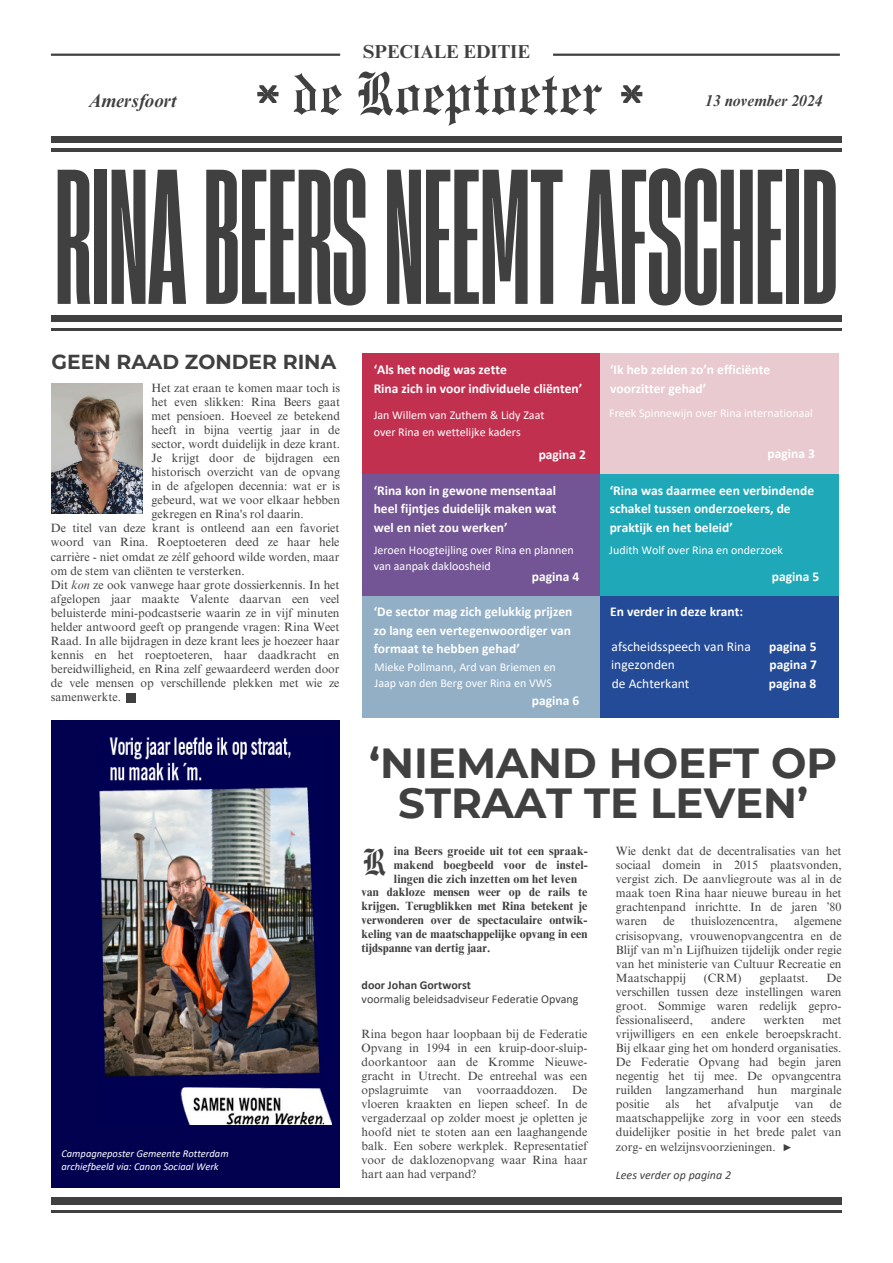
<style>
.page{position:relative;width:893px;height:1263px;background:#fff}
.page>*{position:absolute;margin:0;border:0;box-sizing:border-box;transform-origin:0 0}
.t1{font:700 180.38px "Heading Now 16";color:#404040}
.t2{font:60px "Engravers Old English BT";color:#404040}
.t3{font:700 42px/39.4px "Montserrat";color:#404040;text-align:center}
.t4{font:37.5px "Engravers Old English BT";color:#404040}
.t5{font:700 20.25px "Montserrat";color:#404040}
.t6{font:700 18.75px "Times NRMT Pro";color:#404040}
.t7{font:italic 700 18.75px "Times NRMT Pro";color:#404040}
.t8{font:italic 700 15.75px "Times NRMT Pro";color:#404040}
.t9{font:700 13.5px/18.6px "Calibri";color:#fff}
.t10{font:13.5px "Calibri";color:#fff}
.t11{font:12px/14.1px "Times NRMT Pro";color:#404040;text-align:justify}
.t12{font:700 12px/14.1px "Times NRMT Pro";letter-spacing:.015em;color:#404040}
.t13{font:12px/16.4px "Calibri";color:#fff}
.t14{font:12px "Calibri";color:#404040}
.t15{font:italic 12px "Calibri";color:#404040}
.t16{font:700 12px "Calibri";color:#404040}
.t17{font:italic 10.5px/12.4px "Calibri";color:#fff}
.s1{font-style:italic}
.s2{font-family:"Liberation Serif"}
</style>
<div class="page">
<div style="left:52px;top:136px;width:789px;height:7px;background:#404040"></div>
<hr style="left:52px;top:149px;width:789px;height:2px;background:#404040">
<div style="left:52px;top:316px;width:789px;height:6px;background:#404040"></div>
<hr style="left:52px;top:328px;width:789px;height:3px;background:#404040">
<div style="left:52px;top:1198px;width:789px;height:6px;background:#404040"></div>
<hr style="left:52px;top:1210px;width:789px;height:3px;background:#404040">
<hr style="left:51px;top:54px;width:289px;height:2px;background:#404040">
<hr style="left:553px;top:54px;width:287px;height:2px;background:#404040">
<svg style="left:257px;top:85px;width:21px;height:18px"></svg>
<svg style="left:621px;top:85px;width:21px;height:18px"></svg>
<div style="left:361px;top:353px;width:239px;height:121px;background:#c23050"></div>
<div style="left:600px;top:353px;width:239px;height:121px;background:#e8cad0"></div>
<div style="left:361px;top:474px;width:239px;height:122px;background:#735494"></div>
<div style="left:600px;top:474px;width:239px;height:122px;background:#1ea8b8"></div>
<div style="left:361px;top:596px;width:239px;height:121px;background:#92afc6"></div>
<div style="left:600px;top:596px;width:239px;height:121px;background:#244b98"></div>
<div style="left:52px;top:720px;width:288px;height:468px;background:#010150"></div>
<img style="left:99px;top:737px;width:232px;height:387px">
<img style="left:52px;top:384px;width:91px;height:130px">
<div style="left:126px;top:693px;width:9px;height:9px;background:#404040"></div>
<h3 class="t7" style="left:88px;top:89px;width:91px">Amersfoort</h3>
<h3 class="t6" style="left:363px;top:40px;width:168px">SPECIALE EDITIE</h3>
<h2 class="t2" style="left:292px;top:58px;width:311px">de Roeptoeter</h2>
<h3 class="t8" style="left:705px;top:91px;width:119px">13 november 2024</h3>
<h1 class="t1" style="left:55px;top:115px;width:784px">RINA BEERS NEEMT AFSCHEID</h1>
<h3 class="t5" style="left:52px;top:348px;width:286px">GEEN RAAD ZONDER RINA</h3>
<p class="t11" style="left:152px;top:381px;width:190px">Het zat eraan te komen maar toch is het even slikken: Rina Beers gaat met pensioen. Hoeveel ze betekend heeft in bijna veertig jaar in de sector, wordt duidelijk in deze krant.<br>Je krijgt door de bijdragen een historisch overzicht van de opvang in de afgelopen decennia: wat er is gebeurd, wat we voor elkaar hebben gekregen en Rina's rol daarin.</p>
<p class="t11" style="left:51px;top:522px;width:290px;text-align:left">De titel van deze krant is ontleend aan een favoriet woord van Rina. Roeptoeteren deed ze haar hele carrière - niet omdat ze zélf gehoord wilde worden, maar om de stem van cliënten te versterken.<br>Dit <span class="s1">kon</span> ze ook vanwege haar grote dossierkennis. In het afgelopen jaar maakte Valente daarvan een veel beluisterde mini-podcastserie waarin ze in vijf minuten helder antwoord geeft op prangende vragen: Rina Weet Raad. In alle bijdragen in deze krant lees je hoezeer haar kennis en het roeptoeteren, haar daadkracht en bereidwilligheid, en Rina zelf gewaardeerd werden door de vele mensen op verschillende plekken met wie ze samenwerkte.</p>
<p class="t17" style="left:61px;top:1147px;width:169px">Campagneposter Gemeente Rotterdam archiefbeeld via: Canon Sociaal Werk</p>
<p class="t9" style="left:374px;top:360px;width:210px">‘Als het nodig was zette<br>Rina zich in voor individuele cliënten’</p>
<p class="t13" style="left:374px;top:407px;width:172px">Jan Willem van Zuthem &amp; Lidy Zaat over Rina en wettelijke kaders</p>
<p class="t9" style="left:538px;top:445px;width:49px">pagina 2</p>
<p class="t9" style="left:374px;top:481px;width:184px;text-align:justify">‘Rina kon in gewone mensentaal heel fijntjes duidelijk maken wat wel en niet zou werken’</p>
<p class="t13" style="left:374px;top:541px;width:202px">Jeroen Hoogteijling over Rina en plannen van aanpak dakloosheid</p>
<p class="t9" style="left:532px;top:567px;width:49px">pagina 4</p>
<p class="t9" style="left:374px;top:602px;width:200px;text-align:justify">‘De sector mag zich gelukkig prijzen zo lang een vertegenwoordiger van formaat te hebben gehad’</p>
<p class="t13" style="left:374px;top:659px;width:183px">Mieke Pollmann, Ard van Briemen en<br>Jaap van den Berg over Rina en VWS</p>
<p class="t9" style="left:532px;top:691px;width:49px">pagina 6</p>
<p class="t9" style="left:610px;top:360px;width:162px">‘Ik heb zelden zo’n efficiënte voorzitter gehad’</p>
<p class="t13" style="left:609px;top:404px;width:205px">Freek Spinnewijn over Rina internationaal</p>
<p class="t9" style="left:767px;top:444px;width:49px">pagina 3</p>
<p class="t9" style="left:609px;top:481px;width:206px">‘Rina was daarmee een verbindende schakel tussen onderzoekers, de praktijk en het beleid’</p>
<p class="t13" style="left:609px;top:541px;width:175px">Judith Wolf over Rina en onderzoek</p>
<p class="t9" style="left:772px;top:567px;width:49px">pagina 5</p>
<p class="t9" style="left:610px;top:602px;width:135px">En verder in deze krant:</p>
<p class="t10" style="left:611px;top:637px;width:141px">afscheidsspeech van Rina</p>
<p class="t9" style="left:769px;top:636px;width:49px">pagina 5</p>
<p class="t10" style="left:611px;top:655px;width:65px">ingezonden</p>
<p class="t9" style="left:769px;top:655px;width:49px">pagina 7</p>
<p class="t10" style="left:612px;top:674px;width:79px">de Achterkant</p>
<p class="t9" style="left:769px;top:674px;width:49px">pagina 8</p>
<h3 class="t3" style="left:369px;top:742px;width:470px">‘NIEMAND HOEFT OP<br>STRAAT TE LEVEN’</h3>
<p class="t12" style="left:394px;top:844px;width:195px">ina Beers groeide uit tot een spraak&shy;makend boegbeeld voor de instel-</p>
<h3 class="t4" style="left:362px;top:840px;width:25px">R</h3>
<p class="t12" style="left:394px;top:872px;width:185px">lingen die zich inzetten om het leven</p>
<p class="t12" style="left:361px;top:885px;width:227px;text-align:justify">van dakloze mensen weer op de rails te krijgen. Terugblikken met Rina betekent je verwonderen over de spectaculaire ontwik&shy;keling van de maatschappelijke opvang in een tijdspanne van dertig jaar.</p>
<p class="t16" style="left:361px;top:976px;width:111px">door Johan Gortworst</p>
<p class="t14" style="left:361px;top:990px;width:218px">voormalig beleidsadviseur Federatie Opvang</p>
<p class="t11" style="left:361px;top:1027px;width:227px">Rina begon haar loopbaan bij de Federatie Opvang in 1994 in een kruip-door-sluip&shy;doorkantoor aan de Kromme Nieuwe&shy;gracht in Utrecht. De entreehal was een opslagruimte van voorraaddozen. De vloeren kraakten en liepen scheef. In de vergaderzaal op zolder moest je opletten je hoofd niet te stoten aan een laaghangende balk. Een sobere werkplek. Representatief voor de daklozenopvang waar Rina haar hart aan had verpand?</p>
<p class="t11" style="left:616px;top:845px;width:227px">Wie denkt dat de decentralisaties van het sociaal domein in 2015 plaatsvonden, vergist zich. De aanvliegroute was al in de maak toen Rina haar nieuwe bureau in het grachtenpand inrichtte. In de jaren ’80 waren</p>
<p class="t11" style="left:663px;top:915px;width:13px">de</p>
<p class="t11" style="left:691px;top:915px;width:89px">thuislozencentra,</p>
<p class="t11" style="left:616px;top:915px;width:227px;text-indent:178px">algemene crisisopvang, vrouwenopvangcentra en de Blijf van m’n Lijfhuizen tijdelijk onder regie van het ministerie van Cultuur Recreatie en Maatschappij</p>
<p class="t11" style="left:704px;top:971px;width:39px">(CRM)</p>
<p class="t11" style="left:759px;top:971px;width:50px">geplaatst.</p>
<p class="t11" style="left:616px;top:971px;width:227px;text-indent:211px">De verschillen tussen deze instellingen waren groot. Sommige waren redelijk gepro&shy;fessionaliseerd,</p>
<p class="t11" style="left:711px;top:1013px;width:36px">andere</p>
<p class="t11" style="left:763px;top:1013px;width:42px">werkten</p>
<p class="t11" style="left:616px;top:1013px;width:227px;text-indent:207px">met vrijwilligers en een enkele beroepskracht.<br>Bij elkaar ging het om honderd organisaties.<br>De Federatie Opvang had begin jaren negentig het tij mee. De opvangcentra ruilden langzamerhand hun marginale positie</p>
<p class="t11" style="left:665px;top:1098px;width:15px">als</p>
<p class="t11" style="left:695px;top:1098px;width:17px">het</p>
<p class="t11" style="left:727px;top:1098px;width:52px">afvalputje</p>
<p class="t11" style="left:795px;top:1098px;width:20px">van</p>
<p class="t11" style="left:616px;top:1098px;width:227px;text-indent:214px">de maatschappelijke zorg in voor een steeds duidelijker positie in het brede palet van zorg- en welzijnsvoorzieningen. <span class="s2">►</span></p>
<p class="t15" style="left:616px;top:1167px;width:117px">Lees verder op pagina 2</p>
</div>
